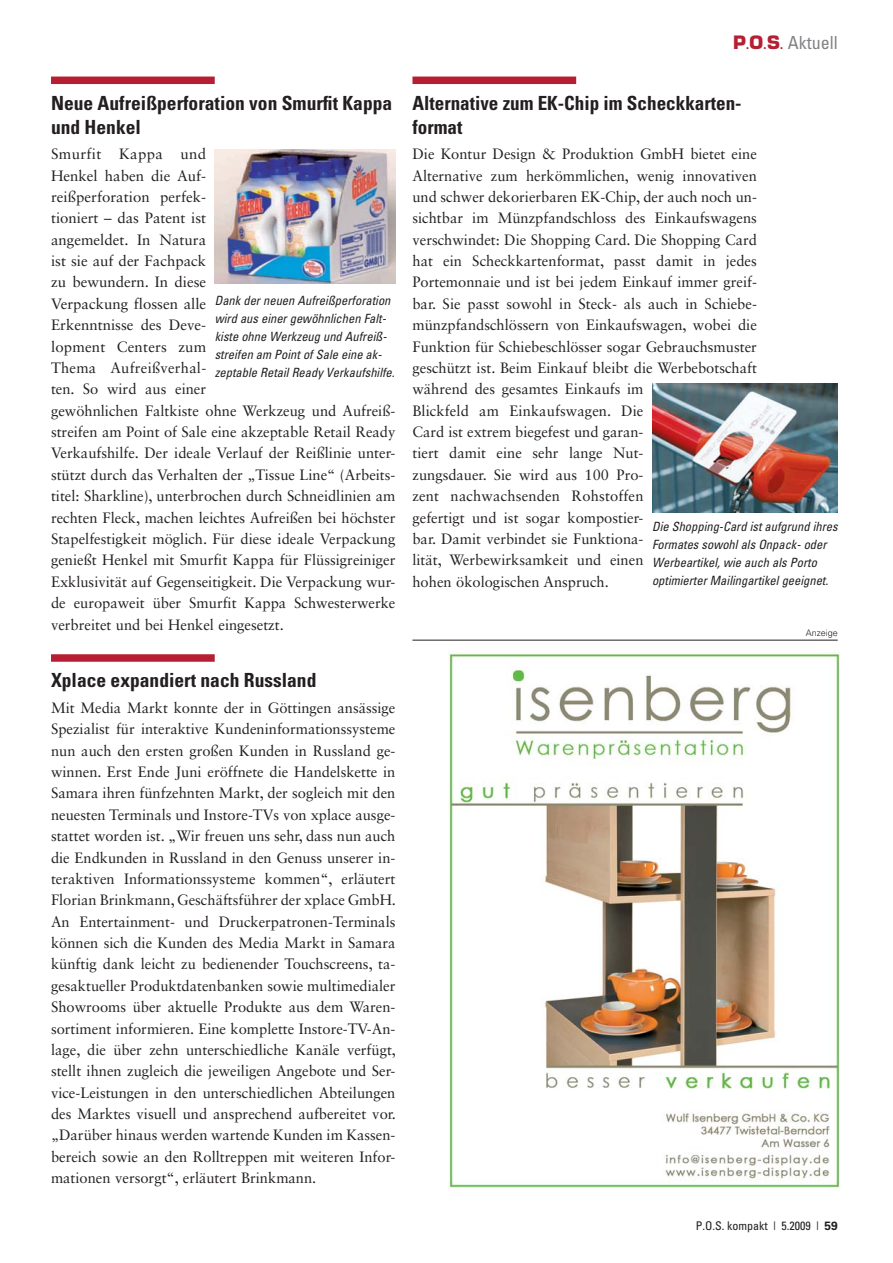
<style>
.page{position:relative;width:893px;height:1263px;background:#fff}
.page>*{position:absolute;margin:0;border:0;box-sizing:border-box;transform-origin:0 0}
.t1{font:700 condensed 19.5px/24px "Univers";color:#231f20}
.t2{font:condensed 18px "Univers";color:#808285}
.t3{font:15px/21.3px "Sabon LT Std";color:#231f20}
.t4{font:italic condensed 12.75px/18px "Univers";color:#231f20}
.t5{font:condensed 12px "Univers";color:#231f20}
.t6{font:300 9px "Univers LTCE";color:#231f20}
.s1{font-family:"Eurostile LT Std";font-weight:700;font-stretch:normal;color:#b61f33}
.s2{font-family:"Eurostile LT Std";font-weight:700;font-stretch:normal;font-size:10.5px;color:#b61f33}
.s3{font-family:"Univers LTCE";font-weight:700;font-stretch:normal}
</style>
<div class="page">
<img style="left:449px;top:651px;width:391px;height:540px">
<div style="left:412px;top:77px;width:164px;height:7px;background:#b61f33"></div>
<img style="left:652px;top:384px;width:186px;height:128px">
<div style="left:51px;top:77px;width:164px;height:7px;background:#b61f33"></div>
<img style="left:215px;top:150px;width:180px;height:134px">
<div style="left:51px;top:654px;width:164px;height:8px;background:#b61f33"></div>
<hr style="left:412px;top:640px;width:426px;height:1px;background:#231f20">
<p class="t2" style="left:733px;top:36px;width:106px"><span class="s1">P</span><span class="s2">.</span><span class="s1">O</span><span class="s2">.</span><span class="s1">S</span><span class="s2">.</span> Aktuell</p>
<h1 class="t1" style="left:51px;top:93px;width:343px">Neue Aufreißperforation von Smurfit Kappa und Henkel</h1>
<p class="t3" style="left:51px;top:144px;width:346px">Smurfit Kappa und<br>Henkel haben die Auf-<br>reißperforation perfek-<br>tioniert – das Patent ist<br>angemeldet. In Natura<br>ist sie auf der Fachpack<br>zu bewundern. In diese<br>Verpackung flossen alle<br>Erkenntnisse des Deve-<br>lopment Centers zum<br>Thema Aufreißverhal-<br>ten. So wird aus einer<br>gewöhnlichen Faltkiste ohne Werkzeug und Aufreiß&shy;streifen am Point of Sale eine akzeptable Retail Ready Verkaufshilfe. Der ideale Verlauf der Reißlinie unter&shy;stützt durch das Verhalten der „Tissue Line“ (Arbeits&shy;titel: Sharkline), unterbrochen durch Schneidlinien am rechten Fleck, machen leichtes Aufreißen bei höchster Stapelfestigkeit möglich. Für diese ideale Verpackung genießt Henkel mit Smurfit Kappa für Flüssigreiniger Exklusivität auf Gegenseitigkeit. Die Verpackung wur&shy;de europaweit über Smurfit Kappa Schwesterwerke verbreitet und bei Henkel eingesetzt.</p>
<p class="t4" style="left:215px;top:293px;width:181px">Dank der neuen Aufreißperforation wird aus einer gewöhnlichen Falt&shy;kiste ohne Werkzeug und Aufreiß&shy;streifen am Point of Sale eine ak&shy;zeptable Retail Ready Verkaufshilfe.</p>
<h1 class="t1" style="left:51px;top:670px;width:267px">Xplace expandiert nach Russland</h1>
<p class="t3" style="left:51px;top:698px;width:346px;text-align:justify">Mit Media Markt konnte der in Göttingen ansässige Spezialist für interaktive Kundeninformationssysteme nun auch den ersten großen Kunden in Russland ge&shy;winnen. Erst Ende Juni eröffnete die Handelskette in Samara ihren fünfzehnten Markt, der sogleich mit den neuesten Terminals und Instore-TVs von xplace ausge&shy;stattet worden ist. „Wir freuen uns sehr, dass nun auch die Endkunden in Russland in den Genuss unserer in&shy;teraktiven Informationssysteme kommen“, erläutert Florian Brinkmann, Geschäftsführer der xplace GmbH.<br>An Entertainment- und Druckerpatronen-Terminals können sich die Kunden des Media Markt in Samara künftig dank leicht zu bedienender Touchscreens, ta&shy;gesaktueller Produktdatenbanken sowie multimedialer Showrooms über aktuelle Produkte aus dem Waren&shy;sortiment informieren. Eine komplette Instore-TV-An&shy;lage, die über zehn unterschiedliche Kanäle verfügt, stellt ihnen zugleich die jeweiligen Angebote und Ser&shy;vice-Leistungen in den unterschiedlichen Abteilungen des Marktes visuell und ansprechend aufbereitet vor. „Darüber hinaus werden wartende Kunden im Kassen&shy;bereich sowie an den Rolltreppen mit weiteren Infor&shy;mationen versorgt“, erläutert Brinkmann.</p>
<h1 class="t1" style="left:412px;top:93px;width:331px">Alternative zum EK-Chip im Scheckkarten&shy;format</h1>
<p class="t3" style="left:412px;top:144px;width:346px">Die Kontur Design &amp; Produktion GmbH bietet eine Alternative zum herkömmlichen, wenig innovativen und schwer dekorierbaren EK-Chip, der auch noch un&shy;sichtbar im Münzpfandschloss des Einkaufswagens verschwindet: Die Shopping Card. Die Shopping Card hat ein Scheckkartenformat, passt damit in jedes Portemonnaie und ist bei jedem Einkauf immer greif&shy;bar. Sie passt sowohl in Steck- als auch in Schiebe&shy;münzpfandschlössern von Einkaufswagen, wobei die Funktion für Schiebeschlösser sogar Gebrauchsmuster geschützt ist. Beim Einkauf bleibt die Werbebotschaft während des gesamtes Einkaufs im<br>Blickfeld am Einkaufswagen. Die<br>Card ist extrem biegefest und garan-<br>tiert damit eine sehr lange Nut-<br>zungsdauer. Sie wird aus 100 Pro-<br>zent nachwachsenden Rohstoffen<br>gefertigt und ist sogar kompostier-<br>bar. Damit verbindet sie Funktiona-<br>lität, Werbewirksamkeit und einen<br>hohen ökologischen Anspruch.</p>
<p class="t4" style="left:652px;top:519px;width:187px">Die Shopping-Card ist aufgrund ihres Formates sowohl als Onpack- oder Werbeartikel, wie auch als Porto optimierter Mailingartikel geeignet.</p>
<p class="t6" style="left:806px;top:629px;width:33px">Anzeige</p>
<p class="t5" style="left:696px;top:1221px;width:143px">P.O.S. kompakt | 5.2009 | <span class="s3">59</span></p>
</div>
